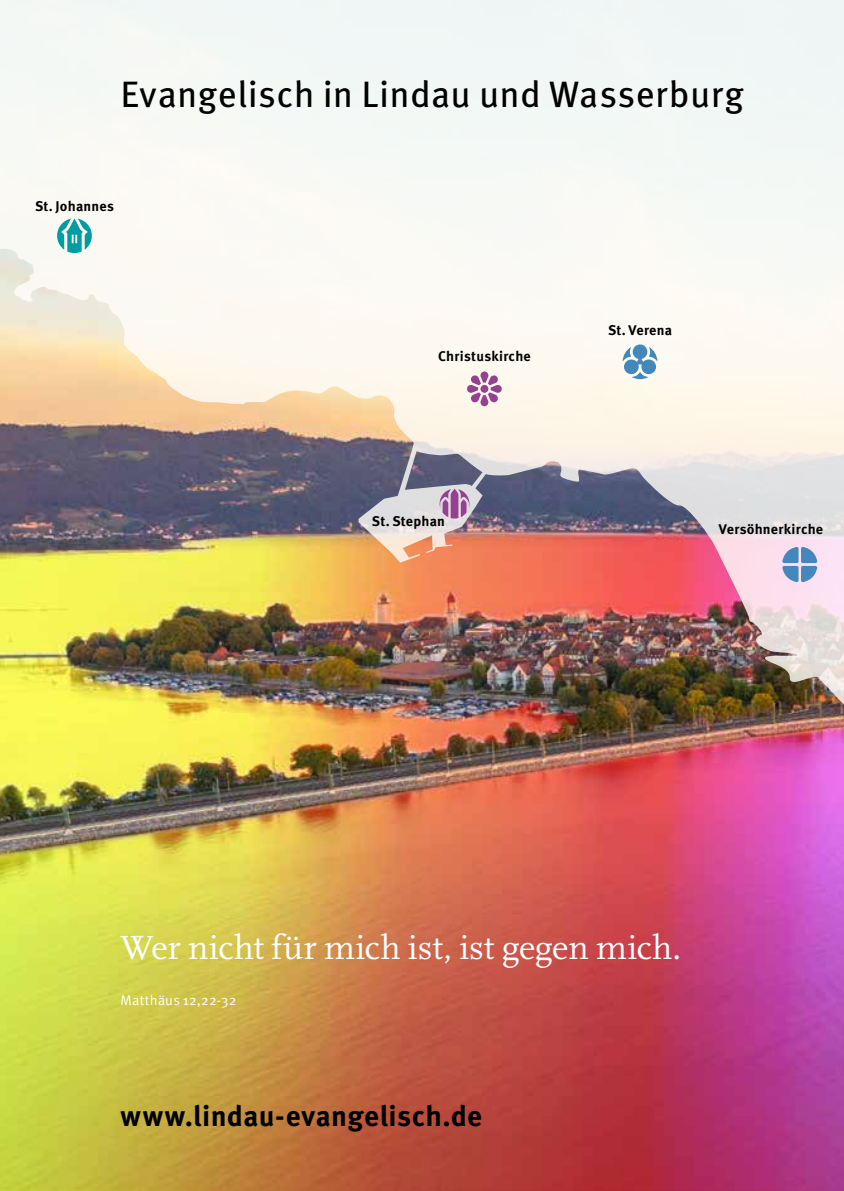
<style>
.page{position:relative;width:844px;height:1191px;background:#fff}
.page>*{position:absolute;margin:0;border:0;box-sizing:border-box;transform-origin:0 0}
.t1{font:36.75px "Meta Pro";letter-spacing:.01em;color:#000}
.t2{font:35px "Scala LF";color:#fff}
.t3{font:700 28.88px "Meta Pro";letter-spacing:.015em;color:#000}
.t4{font:700 14px "Meta Pro";letter-spacing:.015em;color:#000}
.t5{font:14px "Meta Pro";letter-spacing:.015em;color:#fff}
</style>
<div class="page">
<img style="left:0;top:762px;width:843px;height:429px">
<img style="left:0;top:0;width:843px;height:762px">
<svg style="left:782px;top:547px;width:35px;height:35px"></svg>
<svg style="left:439px;top:489px;width:30px;height:29px"></svg>
<svg style="left:622px;top:344px;width:35px;height:35px"></svg>
<svg style="left:467px;top:371px;width:34px;height:35px"></svg>
<svg style="left:57px;top:218px;width:35px;height:35px"></svg>
<h1 class="t1" style="left:121px;top:71px;width:624px">Evangelisch in Lindau und Wasserburg</h1>
<p class="t4" style="left:35px;top:197px;width:80px">St. Johannes</p>
<p class="t4" style="left:438px;top:348px;width:94px">Christuskirche</p>
<p class="t4" style="left:608px;top:321px;width:66px">St. Verena</p>
<p class="t4" style="left:372px;top:512px;width:75px">St. Stephan</p>
<p class="t4" style="left:718px;top:520px;width:106px">Versöhnerkirche</p>
<h2 class="t2" style="left:121px;top:929px;width:562px">Wer nicht für mich ist, ist gegen mich.</h2>
<p class="t5" style="left:121px;top:991px;width:117px">Matthäus 12,22-32</p>
<h3 class="t3" style="left:121px;top:1097px;width:363px">www.lindau-evangelisch.de</h3>
</div>
